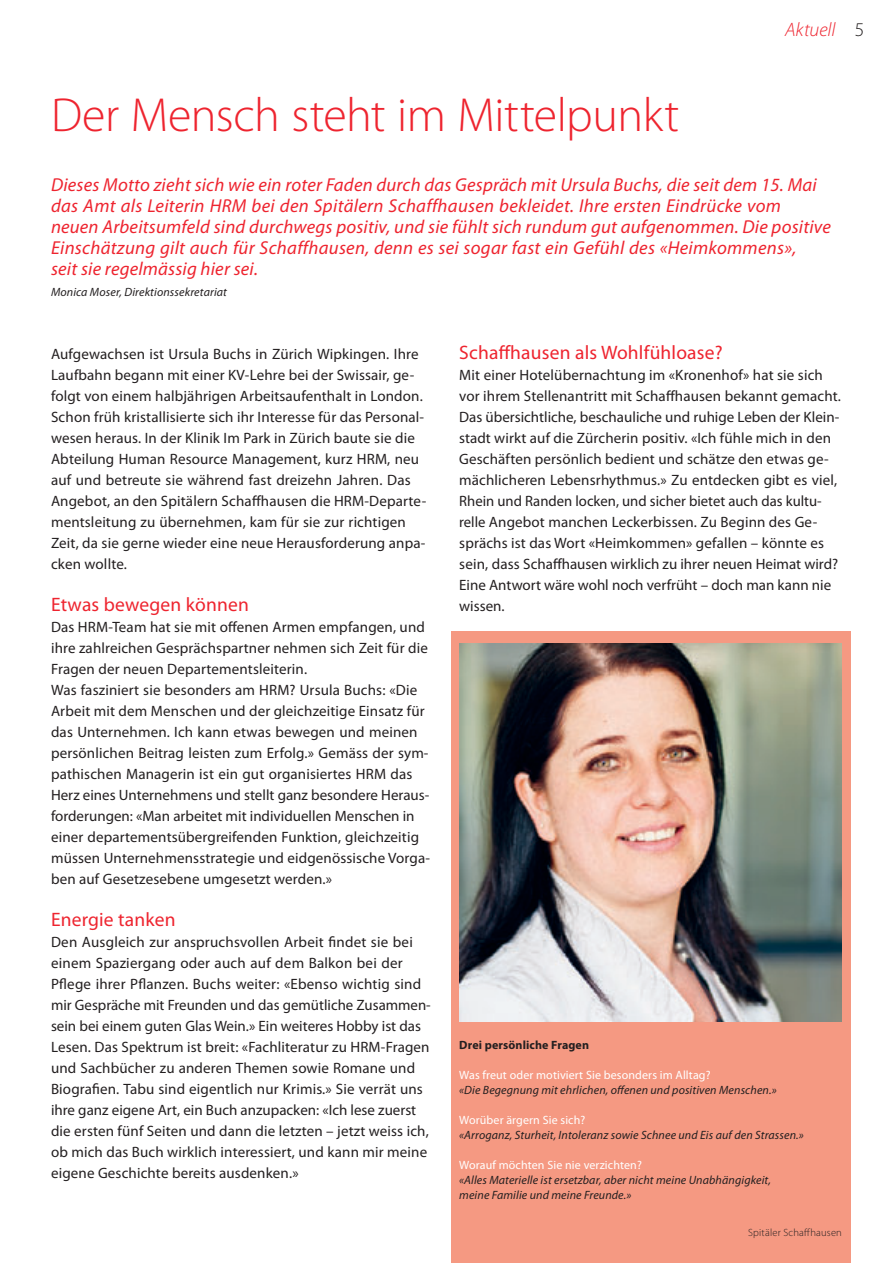
<style>
.page{position:relative;width:893px;height:1263px;background:#fff}
.page>*{position:absolute;margin:0;border:0;box-sizing:border-box;transform-origin:0 0}
.t1{font:300 48px "Myriad Pro";letter-spacing:-.01em;color:#ee242f}
.t2{font:19.5px "Myriad Pro";letter-spacing:.01em;color:#ee242f}
.t3{font:italic 300 19.5px "Myriad Pro";letter-spacing:-.005em;color:#ee242f}
.t4{font:italic 18.75px/21px "Myriad Pro";letter-spacing:.01em;color:#ee242f}
.t5{font:15px/21px "Myriad Pro";letter-spacing:.01em;color:#231f20}
.t6{font:italic 12px/15px "Myriad Pro";letter-spacing:.01em;color:#231f20}
.t7{font:12px "Myriad Pro";letter-spacing:.01em;color:#fff}
.t8{font:700 12px "Myriad Pro";letter-spacing:.01em;color:#231f20}
.t9{font:300 10.5px "Myriad Pro";letter-spacing:.02em;color:#231f20}
.s1{font-style:normal;color:#231f20}
</style>
<div class="page">
<div style="left:451px;top:631px;width:399px;height:632px;background:#f59982"></div>
<img style="left:459px;top:643px;width:383px;height:379px">
<h2 class="t3" style="left:785px;top:19px;width:81px">Aktuell <span class="s1">5</span></h2>
<h1 class="t1" style="left:51px;top:88px;width:630px">Der Mensch steht im Mittelpunkt</h1>
<p class="t4" style="left:51px;top:174px;width:781px">Dieses Motto zieht sich wie ein roter Faden durch das Gespräch mit Ursula Buchs, die seit dem 15. Mai das Amt als Leiterin HRM bei den Spitälern Schaffhausen bekleidet. Ihre ersten Eindrücke vom neuen Arbeitsumfeld sind durchwegs positiv, und sie fühlt sich rundum gut aufgenommen. Die positive Einschätzung gilt auch für Schaffhausen, denn es sei sogar fast ein Gefühl des «Heimkommens»,<br>seit sie regelmässig hier sei.</p>
<p class="t6" style="left:51px;top:284px;width:177px">Monica Moser, Direktionssekretariat</p>
<p class="t5" style="left:51px;top:343px;width:377px">Aufgewachsen ist Ursula Buchs in Zürich Wipkingen. Ihre Laufbahn begann mit einer KV-Lehre bei der Swissair, ge&shy;folgt von einem halbjährigen Arbeitsaufenthalt in London.<br>Schon früh kristallisierte sich ihr Interesse für das Personal&shy;wesen heraus. In der Klinik Im Park in Zürich baute sie die Abteilung Human Resource Management, kurz HRM, neu auf und betreute sie während fast dreizehn Jahren. Das Angebot, an den Spitälern Schaffhausen die HRM-Departe&shy;mentsleitung zu übernehmen, kam für sie zur richtigen Zeit, da sie gerne wieder eine neue Herausforderung anpa&shy;cken wollte.</p>
<h2 class="t2" style="left:51px;top:592px;width:199px">Etwas bewegen können</h2>
<p class="t5" style="left:51px;top:616px;width:381px">Das HRM-Team hat sie mit offenen Armen empfangen, und ihre zahlreichen Gesprächspartner nehmen sich Zeit für die Fragen der neuen Departementsleiterin.<br>Was fasziniert sie besonders am HRM? Ursula Buchs: «Die Arbeit mit dem Menschen und der gleichzeitige Einsatz für das Unternehmen. Ich kann etwas bewegen und meinen persönlichen Beitrag leisten zum Erfolg.» Gemäss der sym&shy;pathischen Managerin ist ein gut organisiertes HRM das Herz eines Unternehmens und stellt ganz besondere Heraus&shy;forderungen: «Man arbeitet mit individuellen Menschen in einer departementsübergreifenden Funktion, gleichzeitig müssen Unternehmensstrategie und eidgenössische Vorga&shy;ben auf Gesetzesebene umgesetzt werden.»</p>
<h2 class="t2" style="left:51px;top:907px;width:126px">Energie tanken</h2>
<p class="t5" style="left:51px;top:931px;width:381px">Den Ausgleich zur anspruchsvollen Arbeit findet sie bei einem Spaziergang oder auch auf dem Balkon bei der Pflege ihrer Pflanzen. Buchs weiter: «Ebenso wichtig sind mir Gespräche mit Freunden und das gemütliche Zusammen&shy;sein bei einem guten Glas Wein.» Ein weiteres Hobby ist das Lesen. Das Spektrum ist breit: «Fachliteratur zu HRM-Fragen und Sachbücher zu anderen Themen sowie Romane und Biografien. Tabu sind eigentlich nur Krimis.» Sie verrät uns ihre ganz eigene Art, ein Buch anzupacken: «Ich lese zuerst die ersten fünf Seiten und dann die letzten – jetzt weiss ich, ob mich das Buch wirklich interessiert, und kann mir meine eigene Geschichte bereits ausdenken.»</p>
<h2 class="t2" style="left:459px;top:340px;width:265px">Schaffhausen als Wohlfühloase?</h2>
<p class="t5" style="left:459px;top:364px;width:383px">Mit einer Hotelübernachtung im «Kronenhof» hat sie sich vor ihrem Stellenantritt mit Schaffhausen bekannt gemacht.<br>Das übersichtliche, beschauliche und ruhige Leben der Klein&shy;stadt wirkt auf die Zürcherin positiv. «Ich fühle mich in den Geschäften persönlich bedient und schätze den etwas ge&shy;mächlicheren Lebensrhythmus.» Zu entdecken gibt es viel, Rhein und Randen locken, und sicher bietet auch das kultu&shy;relle Angebot manchen Leckerbissen. Zu Beginn des Ge&shy;sprächs ist das Wort «Heimkommen» gefallen – könnte es sein, dass Schaffhausen wirklich zu ihrer neuen Heimat wird?<br>Eine Antwort wäre wohl noch verfrüht – doch man kann nie wissen.</p>
<p class="t8" style="left:459px;top:1037px;width:131px">Drei persönliche Fragen</p>
<p class="t7" style="left:459px;top:1067px;width:253px">Was freut oder motiviert Sie besonders im Alltag?</p>
<p class="t6" style="left:459px;top:1082px;width:319px">«Die Begegnung mit ehrlichen, offenen und positiven Menschen.»</p>
<p class="t7" style="left:459px;top:1112px;width:128px">Worüber ärgern Sie sich?</p>
<p class="t6" style="left:459px;top:1127px;width:346px">«Arroganz, Sturheit, Intoleranz sowie Schnee und Eis auf den Strassen.»</p>
<p class="t7" style="left:459px;top:1157px;width:184px">Worauf möchten Sie nie verzichten?</p>
<p class="t6" style="left:459px;top:1172px;width:313px">«Alles Materielle ist ersetzbar, aber nicht meine Unabhängigkeit, meine Familie und meine Freunde.»</p>
<p class="t9" style="left:748px;top:1226px;width:95px">Spitäler Schaffhausen</p>
<p class="t9" style="left:804px;top:1226px;width:8px">f</p>
</div>
